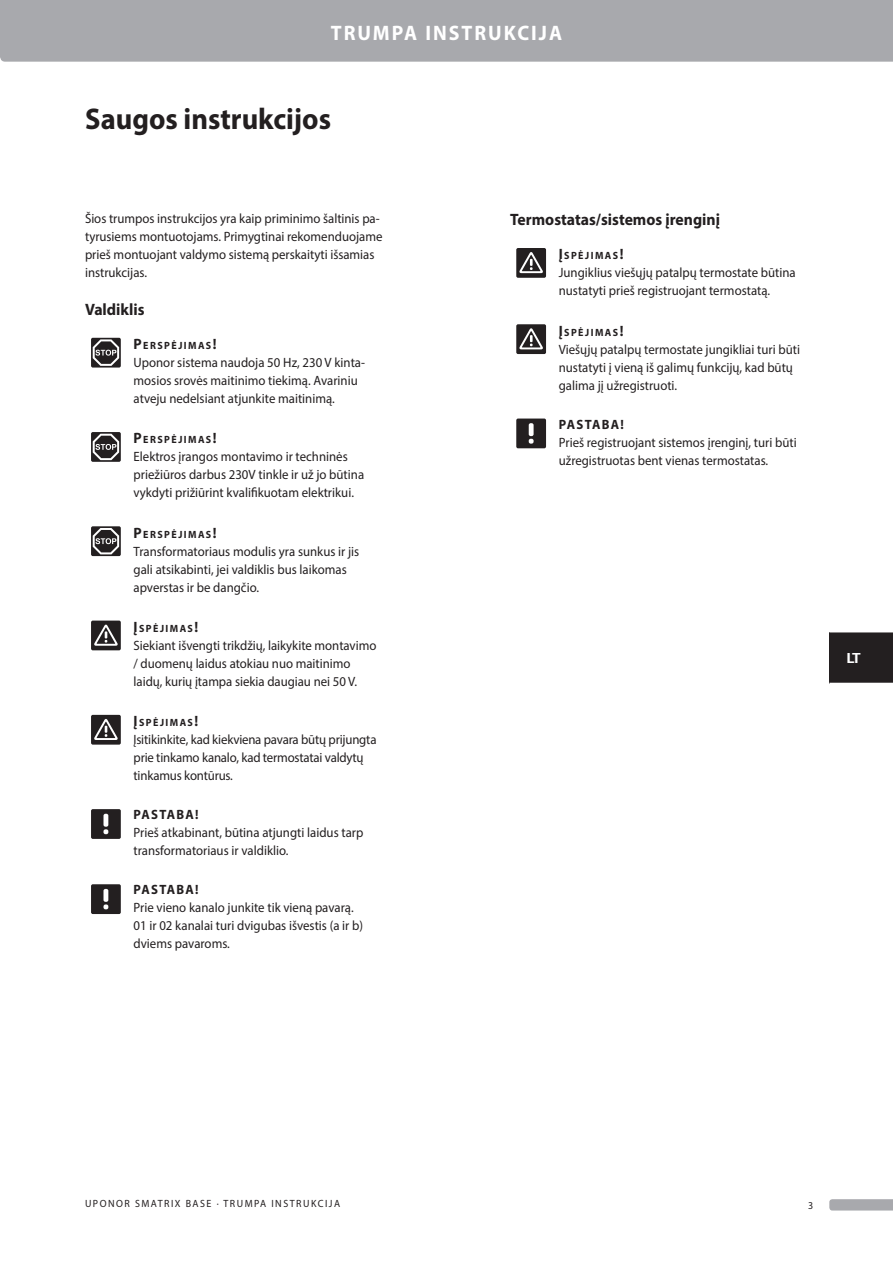
<style>
.page{position:relative;width:893px;height:1263px;background:#fff}
.page>*{position:absolute;margin:0;border:0;box-sizing:border-box;transform-origin:0 0}
.Inside_Heading_short{font:700 30px "Myriad Pro";color:#231f20;scale:.95 1}
.t1{font:700 21px "Myriad Pro";letter-spacing:.1em;color:#fff;scale:.95 1}
.Attention_flashes_bl{font:700 16.5px "Myriad Pro";color:#231f20;scale:.95 1}
.t2{font:700 15px "Foundry Form Sans";color:#fff}
.Inside_Body_copy{font:13.5px/18px "Myriad Pro";color:#231f20;scale:.95 1}
.Inside_Body_notifica{font:700 13.5px "Myriad Pro";letter-spacing:.1em;color:#231f20;scale:.95 1}
.Inside_sublevel_head{font:700 10.5px "Myriad Pro";letter-spacing:.145em;color:#231f20;scale:.95 1}
.t3{font:10.5px "Myriad Pro";letter-spacing:.15em;color:#231f20;scale:.95 1}
.s1{font-size:15px}
</style>
<div class="page">
<div style="left:829px;top:632px;width:64px;height:51px;background:#231f20"></div>
<svg style="left:91px;top:338px;width:30px;height:30px"></svg>
<svg style="left:93px;top:339px;width:26px;height:27px"></svg>
<svg style="left:91px;top:432px;width:30px;height:30px"></svg>
<svg style="left:93px;top:434px;width:26px;height:26px"></svg>
<svg style="left:91px;top:526px;width:30px;height:30px"></svg>
<svg style="left:93px;top:528px;width:26px;height:26px"></svg>
<div style="left:91px;top:621px;width:30px;height:29px;background:#231f20;border-radius:2px"></div>
<svg style="left:94px;top:624px;width:24px;height:22px"></svg>
<div style="left:91px;top:715px;width:30px;height:30px;background:#231f20;border-radius:2px"></div>
<svg style="left:94px;top:719px;width:24px;height:21px"></svg>
<div style="left:91px;top:809px;width:30px;height:30px;background:#231f20;border-radius:2px"></div>
<div style="left:103px;top:814px;width:5px;height:13px;background:#fff;border-radius:2px"></div>
<svg style="left:103px;top:829px;width:5px;height:5px"></svg>
<div style="left:91px;top:884px;width:30px;height:30px;background:#231f20;border-radius:2px"></div>
<div style="left:103px;top:889px;width:5px;height:13px;background:#fff;border-radius:2px"></div>
<svg style="left:103px;top:904px;width:5px;height:5px"></svg>
<div style="left:516px;top:248px;width:30px;height:30px;background:#231f20;border-radius:2px"></div>
<svg style="left:519px;top:252px;width:24px;height:21px"></svg>
<div style="left:516px;top:324px;width:30px;height:30px;background:#231f20;border-radius:2px"></div>
<svg style="left:519px;top:328px;width:24px;height:21px"></svg>
<div style="left:516px;top:418px;width:30px;height:30px;background:#231f20;border-radius:2px"></div>
<div style="left:529px;top:423px;width:5px;height:13px;background:#fff;border-radius:2px"></div>
<svg style="left:529px;top:439px;width:5px;height:5px"></svg>
<div style="left:0;top:0;width:893px;height:62px;background:#a8a9ad"></div>
<svg style="left:829px;top:1199px;width:64px;height:11px"></svg>
<h2 class="t1" style="left:331px;top:19px;width:245px">TRUMPA INSTRUKCIJA</h2>
<p class="Inside_Heading_short" style="left:85px;top:99px;width:260px">Saugos instrukcijos</p>
<p class="Inside_Body_copy" style="left:85px;top:209px;width:315px">Šios trumpos instrukcijos yra kaip priminimo šaltinis pa&shy;tyrusiems montuotojams. Primygtinai rekomenduojame prieš montuojant valdymo sistemą perskaityti išsamias instrukcijas.</p>
<p class="Attention_flashes_bl" style="left:85px;top:298px;width:64px">Valdiklis</p>
<p class="Inside_sublevel_head" style="left:134px;top:339px;width:89px"><span class="s1">P</span>ERSPĖJIMAS<span class="s1">!</span></p>
<p class="Inside_Body_copy" style="left:134px;top:353px;width:245px">Uponor sistema naudoja 50 Hz, 230 V kinta&shy;mosios srovės maitinimo tiekimą. Avariniu atveju nedelsiant atjunkite maitinimą.</p>
<p class="Inside_sublevel_head" style="left:134px;top:433px;width:89px"><span class="s1">P</span>ERSPĖJIMAS<span class="s1">!</span></p>
<p class="Inside_Body_copy" style="left:134px;top:448px;width:244px">Elektros įrangos montavimo ir techninės priežiūros darbus 230V tinkle ir už jo būtina vykdyti prižiūrint kvalifikuotam elektrikui.</p>
<p class="Inside_sublevel_head" style="left:134px;top:527px;width:89px"><span class="s1">P</span>ERSPĖJIMAS<span class="s1">!</span></p>
<p class="Inside_Body_copy" style="left:134px;top:542px;width:239px">Transformatoriaus modulis yra sunkus ir jis gali atsikabinti, jei valdiklis bus laikomas apverstas ir be dangčio.</p>
<p class="Inside_sublevel_head" style="left:134px;top:621px;width:70px"><span class="s1">Į</span>SPĖJIMAS<span class="s1">!</span></p>
<p class="Inside_Body_copy" style="left:134px;top:636px;width:257px">Siekiant išvengti trikdžių, laikykite montavimo / duomenų laidus atokiau nuo maitinimo laidų, kurių įtampa siekia daugiau nei 50 V.</p>
<p class="Inside_sublevel_head" style="left:134px;top:716px;width:70px"><span class="s1">Į</span>SPĖJIMAS<span class="s1">!</span></p>
<p class="Inside_Body_copy" style="left:134px;top:730px;width:257px">Įsitikinkite, kad kiekviena pavara būtų prijungta prie tinkamo kanalo, kad termostatai valdytų tinkamus kontūrus.</p>
<p class="Inside_Body_notifica" style="left:134px;top:806px;width:70px">PASTABA!</p>
<p class="Inside_Body_copy" style="left:134px;top:823px;width:243px">Prieš atkabinant, būtina atjungti laidus tarp transformatoriaus ir valdiklio.</p>
<p class="Inside_Body_notifica" style="left:134px;top:881px;width:70px">PASTABA!</p>
<p class="Inside_Body_copy" style="left:134px;top:899px;width:243px">Prie vieno kanalo junkite tik vieną pavarą.<br>01 ir 02 kanalai turi dvigubas išvestis (a ir b) dviems pavaroms.</p>
<p class="Attention_flashes_bl" style="left:510px;top:209px;width:222px">Termostatas/sistemos įrenginį</p>
<p class="Inside_sublevel_head" style="left:559px;top:249px;width:70px"><span class="s1">Į</span>SPĖJIMAS<span class="s1">!</span></p>
<p class="Inside_Body_copy" style="left:559px;top:263px;width:251px">Jungiklius viešųjų patalpų termostate būtina nustatyti prieš registruojant termostatą.</p>
<p class="Inside_sublevel_head" style="left:559px;top:325px;width:70px"><span class="s1">Į</span>SPĖJIMAS<span class="s1">!</span></p>
<p class="Inside_Body_copy" style="left:559px;top:340px;width:255px">Viešųjų patalpų termostate jungikliai turi būti nustatyti į vieną iš galimų funkcijų, kad būtų galima jį užregistruoti.</p>
<p class="Inside_Body_notifica" style="left:559px;top:415px;width:70px">PASTABA!</p>
<p class="Inside_Body_copy" style="left:559px;top:433px;width:252px">Prieš registruojant sistemos įrenginį, turi būti užregistruotas bent vienas termostatas.</p>
<p class="t2" style="left:846px;top:650px;width:16px">LT</p>
<p class="t3" style="left:85px;top:1197px;width:270px">UPONOR SMATRIX BASE · TRUMPA INSTRUKCIJA</p>
<p class="t3" style="left:808px;top:1199px;width:7px">3</p>
</div>
